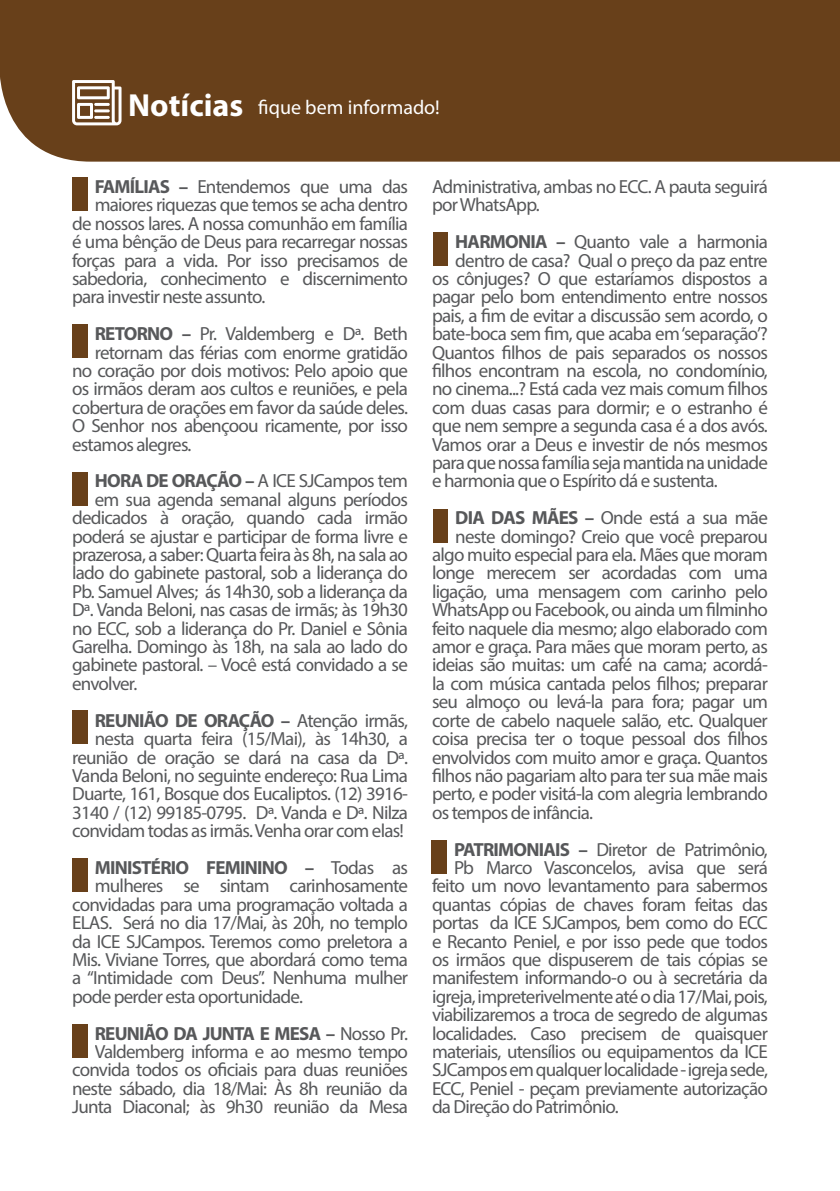
<style>
.page{position:relative;width:840px;height:1191px;background:#fff}
.page>*{position:absolute;margin:0;border:0;box-sizing:border-box;transform-origin:0 0}
.t1{font:700 32px "Myriad Pro";color:#fff}
.t2{font:20px "Myriad Pro";color:#fff}
.t3{font:19px/18.4px "Myriad Pro";letter-spacing:-.04em;color:#57585a;text-align:right}
.t4{font:700 19px "Myriad Pro";letter-spacing:-.04em;color:#57585a}
.s1{font-weight:700}
.s2{font-weight:400}
</style>
<div class="page">
<div style="left:0;top:0;width:839px;height:162px;background:#68401a"></div>
<svg style="left:72px;top:80px;width:49px;height:45px"></svg>
<hr style="left:94px;top:103px;width:16px;height:3px;background:#fff">
<hr style="left:94px;top:116px;width:16px;height:3px;background:#fff">
<hr style="left:94px;top:109px;width:16px;height:3px;background:#fff">
<div style="left:72px;top:177px;width:16px;height:33px;background:#68401a"></div>
<div style="left:72px;top:324px;width:16px;height:33px;background:#68401a"></div>
<div style="left:432px;top:509px;width:16px;height:33px;background:#68401a"></div>
<div style="left:72px;top:858px;width:16px;height:33px;background:#68401a"></div>
<div style="left:72px;top:710px;width:16px;height:34px;background:#68401a"></div>
<div style="left:72px;top:472px;width:16px;height:33px;background:#68401a"></div>
<div style="left:431px;top:840px;width:16px;height:33px;background:#68401a"></div>
<div style="left:432px;top:232px;width:16px;height:34px;background:#68401a"></div>
<div style="left:72px;top:1024px;width:16px;height:33px;background:#68401a"></div>
<p class="t1" style="left:128px;top:84px;width:116px">Notícias</p>
<p class="t2" style="left:258px;top:95px;width:183px">fique bem informado!</p>
<p class="t3" style="left:95px;top:177px;width:314px"><span class="s1">FAMÍLIAS –</span> Entendemos que uma das</p>
<p class="t3" style="left:95px;top:195px;width:314px">maiores riquezas que temos se acha dentro</p>
<p class="t3" style="left:72px;top:214px;width:337px">de nossos lares. A nossa comunhão em família</p>
<p class="t3" style="left:72px;top:232px;width:337px">é uma bênção de Deus para recarregar nossas</p>
<p class="t3" style="left:72px;top:251px;width:337px">forças para a vida. Por isso precisamos de</p>
<p class="t3" style="left:72px;top:269px;width:337px">sabedoria, conhecimento e discernimento</p>
<p class="t3" style="left:72px;top:287px;width:195px">para investir neste assunto.</p>
<p class="t3" style="left:95px;top:324px;width:314px"><span class="s1">RETORNO –</span> Pr. Valdemberg e Dª. Beth</p>
<p class="t3" style="left:95px;top:343px;width:314px">retornam das férias com enorme gratidão</p>
<p class="t3" style="left:72px;top:361px;width:337px">no coração por dois motivos: Pelo apoio que</p>
<p class="t3" style="left:72px;top:379px;width:337px">os irmãos deram aos cultos e reuniões, e pela</p>
<p class="t3" style="left:72px;top:398px;width:337px">cobertura de orações em favor da saúde deles.</p>
<p class="t3" style="left:72px;top:416px;width:337px">O Senhor nos abençoou ricamente, por isso</p>
<p class="t3" style="left:72px;top:435px;width:121px">estamos alegres.</p>
<p class="t3" style="left:95px;top:471px;width:314px"><span class="s1">HORA DE ORAÇÃO –</span> A ICE SJCampos tem</p>
<p class="t3" style="left:95px;top:490px;width:314px">em sua agenda semanal alguns períodos</p>
<p class="t3" style="left:72px;top:508px;width:337px">dedicados à oração, quando cada irmão</p>
<p class="t3" style="left:72px;top:527px;width:337px">poderá se ajustar e participar de forma livre e</p>
<p class="t3" style="left:72px;top:545px;width:337px">prazerosa, a saber: Quarta feira às 8h, na sala ao</p>
<p class="t3" style="left:72px;top:563px;width:337px">lado do gabinete pastoral, sob a liderança do</p>
<p class="t3" style="left:72px;top:582px;width:337px">Pb. Samuel Alves; ás 14h30, sob a liderança da</p>
<p class="t3" style="left:72px;top:600px;width:337px">Dª. Vanda Beloni, nas casas de irmãs; às 19h30</p>
<p class="t3" style="left:72px;top:619px;width:337px">no ECC, sob a liderança do Pr. Daniel e Sônia</p>
<p class="t3" style="left:72px;top:637px;width:337px">Garelha. Domingo às 18h, na sala ao lado do</p>
<p class="t3" style="left:72px;top:655px;width:337px">gabinete pastoral. – Você está convidado a se</p>
<p class="t3" style="left:72px;top:674px;width:67px">envolver.</p>
<p class="t3" style="left:72px;top:711px;width:337px"><span class="s1">REUNIÃO DE ORAÇÃO –</span> Atenção irmãs, nesta quarta feira (15/Mai), às 14h30, a reunião de oração se dará na casa da Dª.<br>Vanda Beloni, no seguinte endereço: Rua Lima Duarte, 161, Bosque dos Eucaliptos. (12) 3916- 3140 / (12) 99185-0795. Dª. Vanda e Dª. Nilza convidam todas as irmãs. Venha orar com elas!</p>
<p class="t4" style="left:95px;top:855px;width:314px">MINISTÉRIO FEMININO – <span class="s2">Todas as</span></p>
<p class="t3" style="left:95px;top:876px;width:314px">mulheres se sintam carinhosamente</p>
<p class="t3" style="left:72px;top:895px;width:337px">convidadas para uma programação voltada a</p>
<p class="t3" style="left:72px;top:913px;width:337px">ELAS. Será no dia 17/Mai, às 20h, no templo</p>
<p class="t3" style="left:72px;top:931px;width:337px">da ICE SJCampos. Teremos como preletora a</p>
<p class="t3" style="left:72px;top:950px;width:337px">Mis. Viviane Torres, que abordará como tema</p>
<p class="t3" style="left:72px;top:968px;width:337px">a “Intimidade com Deus”. Nenhuma mulher</p>
<p class="t3" style="left:72px;top:987px;width:232px">pode perder esta oportunidade.</p>
<p class="t3" style="left:72px;top:1023px;width:337px"><span class="s1">REUNIÃO DA JUNTA E MESA –</span> Nosso Pr.<br>Valdemberg informa e ao mesmo tempo convida todos os oficiais para duas reuniões neste sábado, dia 18/Mai: Às 8h reunião da Junta Diaconal; às 9h30 reunião da Mesa</p>
<p class="t3" style="left:432px;top:177px;width:337px;text-align:left">Administrativa, ambas no ECC. A pauta seguirá por WhatsApp.</p>
<p class="t3" style="left:455px;top:232px;width:314px"><span class="s1">HARMONIA –</span> Quanto vale a harmonia</p>
<p class="t3" style="left:455px;top:251px;width:314px">dentro de casa? Qual o preço da paz entre</p>
<p class="t3" style="left:432px;top:269px;width:337px">os cônjuges? O que estaríamos dispostos a</p>
<p class="t3" style="left:432px;top:287px;width:337px">pagar pelo bom entendimento entre nossos</p>
<p class="t3" style="left:432px;top:306px;width:337px">pais, a fim de evitar a discussão sem acordo, o</p>
<p class="t3" style="left:432px;top:324px;width:337px">bate-boca sem fim, que acaba em ‘separação’?</p>
<p class="t3" style="left:432px;top:343px;width:337px">Quantos filhos de pais separados os nossos</p>
<p class="t3" style="left:432px;top:361px;width:337px">filhos encontram na escola, no condomínio,</p>
<p class="t3" style="left:432px;top:379px;width:337px">no cinema...? Está cada vez mais comum filhos</p>
<p class="t3" style="left:432px;top:398px;width:337px">com duas casas para dormir; e o estranho é</p>
<p class="t3" style="left:432px;top:416px;width:337px">que nem sempre a segunda casa é a dos avós.</p>
<p class="t3" style="left:432px;top:435px;width:337px">Vamos orar a Deus e investir de nós mesmos</p>
<p class="t3" style="left:432px;top:453px;width:337px">para que nossa família seja mantida na unidade</p>
<p class="t3" style="left:432px;top:471px;width:287px">e harmonia que o Espírito dá e sustenta.</p>
<p class="t3" style="left:455px;top:508px;width:314px"><span class="s1">DIA DAS MÃES –</span> Onde está a sua mãe</p>
<p class="t3" style="left:455px;top:527px;width:314px">neste domingo? Creio que você preparou</p>
<p class="t3" style="left:432px;top:545px;width:337px">algo muito especial para ela. Mães que moram</p>
<p class="t3" style="left:432px;top:563px;width:337px">longe merecem ser acordadas com uma</p>
<p class="t3" style="left:432px;top:582px;width:337px">ligação, uma mensagem com carinho pelo</p>
<p class="t3" style="left:432px;top:600px;width:337px">WhatsApp ou Facebook, ou ainda um filminho</p>
<p class="t3" style="left:432px;top:619px;width:337px">feito naquele dia mesmo; algo elaborado com</p>
<p class="t3" style="left:432px;top:637px;width:337px">amor e graça. Para mães que moram perto, as</p>
<p class="t3" style="left:432px;top:655px;width:337px">ideias são muitas: um café na cama; acordá-</p>
<p class="t3" style="left:432px;top:674px;width:337px">la com música cantada pelos filhos; preparar</p>
<p class="t3" style="left:432px;top:692px;width:337px">seu almoço ou levá-la para fora; pagar um</p>
<p class="t3" style="left:432px;top:711px;width:337px">corte de cabelo naquele salão, etc. Qualquer</p>
<p class="t3" style="left:432px;top:729px;width:337px">coisa precisa ter o toque pessoal dos filhos</p>
<p class="t3" style="left:432px;top:747px;width:337px">envolvidos com muito amor e graça. Quantos</p>
<p class="t3" style="left:432px;top:766px;width:337px">filhos não pagariam alto para ter sua mãe mais</p>
<p class="t3" style="left:432px;top:784px;width:337px">perto, e poder visitá-la com alegria lembrando</p>
<p class="t3" style="left:432px;top:803px;width:162px">os tempos de infância.</p>
<p class="t3" style="left:454px;top:839px;width:315px"><span class="s1">PATRIMONIAIS –</span> Diretor de Patrimônio,</p>
<p class="t3" style="left:454px;top:858px;width:315px">Pb Marco Vasconcelos, avisa que será</p>
<p class="t3" style="left:432px;top:876px;width:337px">feito um novo levantamento para sabermos</p>
<p class="t3" style="left:432px;top:895px;width:337px">quantas cópias de chaves foram feitas das</p>
<p class="t3" style="left:432px;top:913px;width:337px">portas da ICE SJCampos, bem como do ECC</p>
<p class="t3" style="left:432px;top:931px;width:337px">e Recanto Peniel, e por isso pede que todos</p>
<p class="t3" style="left:432px;top:950px;width:337px">os irmãos que dispuserem de tais cópias se</p>
<p class="t3" style="left:432px;top:968px;width:337px">manifestem informando-o ou à secretária da</p>
<p class="t3" style="left:432px;top:987px;width:337px">igreja, impreterivelmente até o dia 17/Mai, pois,</p>
<p class="t3" style="left:432px;top:1005px;width:337px">viabilizaremos a troca de segredo de algumas</p>
<p class="t3" style="left:432px;top:1023px;width:337px">localidades. Caso precisem de quaisquer</p>
<p class="t3" style="left:432px;top:1042px;width:337px">materiais, utensílios ou equipamentos da ICE</p>
<p class="t3" style="left:432px;top:1060px;width:337px">SJCampos em qualquer localidade - igreja sede,</p>
<p class="t3" style="left:432px;top:1079px;width:337px">ECC, Peniel - peçam previamente autorização</p>
<p class="t3" style="left:432px;top:1097px;width:188px">da Direção do Patrimônio.</p>
</div>
